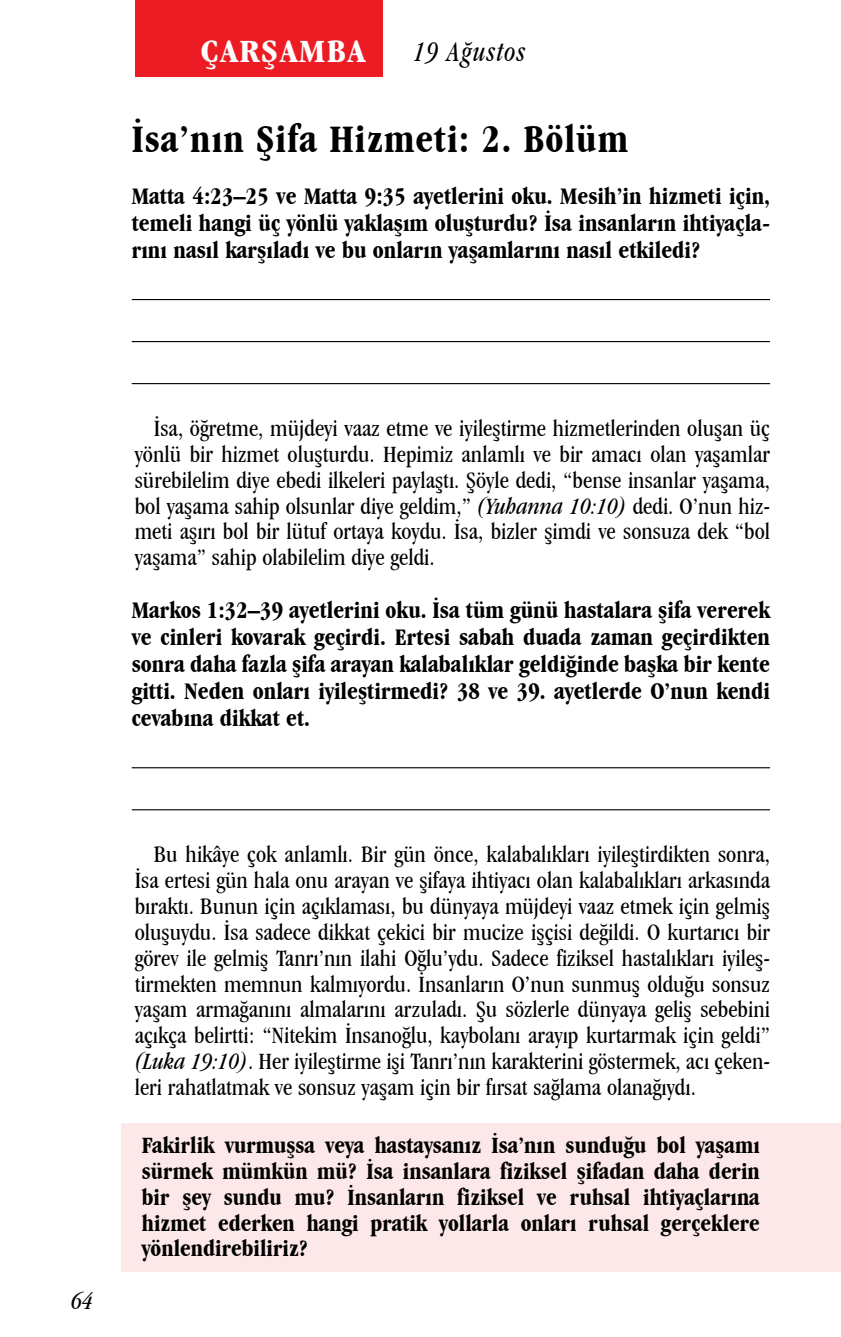
<style>
.page{position:relative;width:841px;height:1337px;background:#fff}
.page>*{position:absolute;margin:0;border:0;box-sizing:border-box;transform-origin:0 0}
.t1{font:700 condensed 40.5px "Garamond IT Cby BT";letter-spacing:.025em;color:#000}
.t2{font:700 condensed 33.75px "Garamond IT Cby BT";letter-spacing:.05em;color:#fff;scale:1.1 1}
.t3{font:italic condensed 29.25px "Garamond IT Cby BT";letter-spacing:.05em;color:#000;scale:.9 1}
.t4{font:700 condensed 24.75px/27px "Garamond IT Cby BT";color:#000;text-align:justify}
.t5{font:italic condensed 24.75px "Garamond IT Cby BT";color:#000}
.t6{font:condensed 24.3px/25.9px "Garamond IT Cby BT";color:#000;text-align:justify}
.t7{font:700 condensed 24.3px/25.9px "Garamond IT Cby BT";color:#000;text-align:justify}
.s1{font-style:italic}
</style>
<div class="page">
<div style="left:135px;top:0;width:247px;height:76px;background:#ed1c24"></div>
<div style="left:122px;top:1122px;width:718px;height:149px;background:#fde8e9"></div>
<hr style="left:132px;top:299px;width:638px;height:1px;background:#000">
<hr style="left:132px;top:341px;width:638px;height:1px;background:#000">
<hr style="left:132px;top:383px;width:638px;height:1px;background:#000">
<hr style="left:132px;top:767px;width:638px;height:1px;background:#000">
<hr style="left:132px;top:809px;width:638px;height:1px;background:#000">
<h2 class="t2" style="left:201px;top:31px;width:151px">ÇARŞAMBA</h2>
<p class="t3" style="left:413px;top:35px;width:126px">19 Ağustos</p>
<h1 class="t1" style="left:132px;top:115px;width:498px">İsa’nın Şifa Hizmeti: 2. Bölüm</h1>
<p class="t4" style="left:132px;top:182px;width:639px">Matta 4:23–25 ve Matta 9:35 ayetlerini oku. Mesih’in hizmeti için, temeli hangi üç yönlü yaklaşım oluşturdu? İsa insanların ihtiyaçla&shy;rını nasıl karşıladı ve bu onların yaşamlarını nasıl etkiledi?</p>
<p class="t6" style="left:135px;top:415px;width:636px;text-indent:19px">İsa, öğretme, müjdeyi vaaz etme ve iyileştirme hizmetlerinden oluşan üç yönlü bir hizmet oluşturdu. Hepimiz anlamlı ve bir amacı olan yaşamlar sürebilelim diye ebedi ilkeleri paylaştı. Şöyle dedi, “bense insanlar yaşama, bol yaşama sahip olsunlar diye geldim,” <span class="s1">(Yuhanna 10:10)</span> dedi. O’nun hiz&shy;meti aşırı bol bir lütuf ortaya koydu. İsa, bizler şimdi ve sonsuza dek “bol yaşama” sahip olabilelim diye geldi.</p>
<p class="t4" style="left:132px;top:596px;width:639px">Markos 1:32–39 ayetlerini oku. İsa tüm günü hastalara şifa vererek ve cinleri kovarak geçirdi. Ertesi sabah duada zaman geçirdikten sonra daha fazla şifa arayan kalabalıklar geldiğinde başka bir kente gitti. Neden onları iyileştirmedi? 38 ve 39. ayetlerde O’nun kendi cevabına dikkat et.</p>
<p class="t5" style="left:71px;top:1286px;width:23px">64</p>
<p class="t6" style="left:135px;top:841px;width:636px;text-indent:19px">Bu hikâye çok anlamlı. Bir gün önce, kalabalıkları iyileştirdikten sonra, İsa ertesi gün hala onu arayan ve şifaya ihtiyacı olan kalabalıkları arkasında bıraktı. Bunun için açıklaması, bu dünyaya müjdeyi vaaz etmek için gelmiş oluşuydu. İsa sadece dikkat çekici bir mucize işçisi değildi. O kurtarıcı bir görev ile gelmiş Tanrı’nın ilahi Oğlu’ydu. Sadece fiziksel hastalıkları iyileş&shy;tirmekten memnun kalmıyordu. İnsanların O’nun sunmuş olduğu sonsuz yaşam armağanını almalarını arzuladı. Şu sözlerle dünyaya geliş sebebini açıkça belirtti: “Nitekim İnsanoğlu, kaybolanı arayıp kurtarmak için geldi” <span class="s1">(Luka 19:10)</span>. Her iyileştirme işi Tanrı’nın karakterini göstermek, acı çeken&shy;leri rahatlatmak ve sonsuz yaşam için bir fırsat sağlama olanağıydı.</p>
<p class="t7" style="left:142px;top:1131px;width:619px">Fakirlik vurmuşsa veya hastaysanız İsa’nın sunduğu bol yaşamı sürmek mümkün mü? İsa insanlara fiziksel şifadan daha derin bir şey sundu mu? İnsanların fiziksel ve ruhsal ihtiyaçlarına hizmet ederken hangi pratik yollarla onları ruhsal gerçeklere yönlendirebiliriz?</p>
</div>
